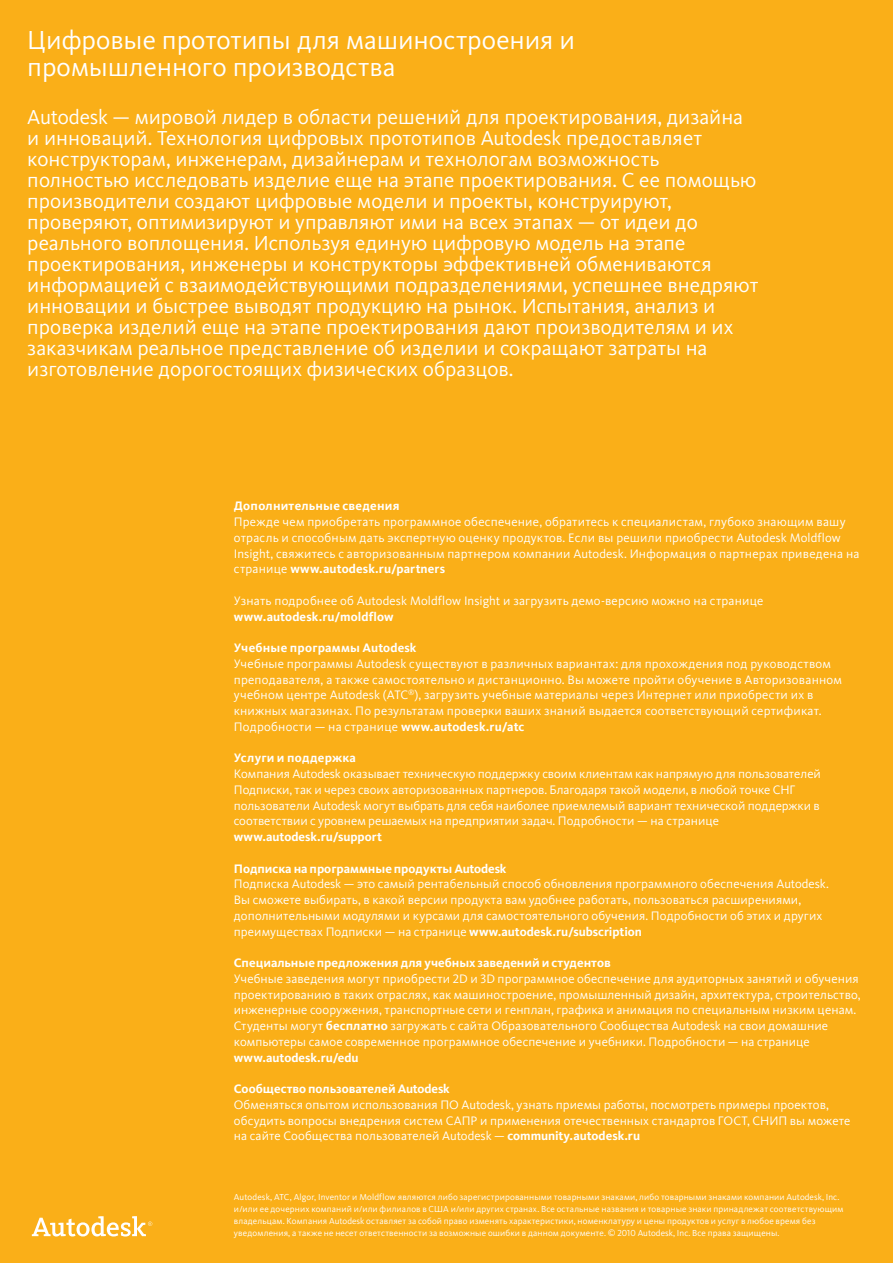
<style>
.page{position:relative;width:893px;height:1263px;background:#faaf18}
.page>*{position:absolute;margin:0;border:0;box-sizing:border-box;transform-origin:0 0}
.Common_-_body_text{font:27px/27px "Kievit CY";color:#fff}
.Common_-_body_text-2{font:21px/21px "Kievit CY";color:#fff}
.Common_-_body_text-3{font:12.75px/15.8px "Kievit CY";letter-spacing:.01em;color:#fff}
.Common_-_body_text_w{font:700 12.75px "Kievit CY";color:#fff}
.Common_-_body_text-4{font:700 12.75px "Kievit CY";letter-spacing:.015em;color:#fff}
.Common_-_legal_text{font:9px/12px "Kievit CY";letter-spacing:.015em;color:#fff}
.s1{font-weight:700}
.s2{font-family:"Kievit CY Regular SC"}
</style>
<div class="page">
<svg style="left:32px;top:1216px;width:120px;height:20px"></svg>
<p class="Common_-_body_text" style="left:27px;top:27px;width:549px">Цифровые прототипы для машиностроения и промышленного производства</p>
<p class="Common_-_body_text-2" style="left:27px;top:107px;width:733px">Autodesk — мировой лидер в области решений для проектирования, дизайна и инноваций. Технология цифровых прототипов Autodesk предоставляет конструкторам, инженерам, дизайнерам и технологам возможность полностью исследовать изделие еще на этапе проектирования. С ее помощью производители создают цифровые модели и проекты, конструируют, проверяют, оптимизируют и управляют ими на всех этапах — от идеи до реального воплощения. Используя единую цифровую модель на этапе проектирования, инженеры и конструкторы эффективней обмениваются информацией с взаимодействующими подразделениями, успешнее внедряют инновации и быстрее выводят продукцию на рынок. Испытания, анализ и проверка изделий еще на этапе проектирования дают производителям и их заказчикам реальное представление об изделии и сокращают затраты на изготовление дорогостоящих физических образцов.</p>
<p class="Common_-_body_text-4" style="left:234px;top:499px;width:167px">Дополнительные сведения</p>
<p class="Common_-_body_text-3" style="left:234px;top:514px;width:627px">Прежде чем приобретать программное обеспечение, обратитесь к специалистам, глубоко знающим вашу отрасль и способным дать экспертную оценку продуктов. Если вы решили приобрести Autodesk Moldflow Insight, свяжитесь с авторизованным партнером компании Autodesk. Информация о партнерах приведена на странице <span class="s1">www.autodesk.ru/partners</span></p>
<p class="Common_-_body_text-3" style="left:234px;top:593px;width:531px">Узнать подробнее об Autodesk Moldflow Insight и загрузить демо-версию можно на странице <span class="s1">www.autodesk.ru/moldflow</span></p>
<p class="Common_-_body_text-4" style="left:234px;top:641px;width:184px">Учебные программы Autodesk</p>
<p class="Common_-_body_text-3" style="left:234px;top:656px;width:610px">Учебные программы Autodesk существуют в различных вариантах: для прохождения под руководством преподавателя, а также самостоятельно и дистанционно. Вы можете пройти обучение в Авторизованном учебном центре Autodesk (ATC<sup>®</sup>), загрузить учебные материалы через Интернет или приобрести их в книжных магазинах. По результатам проверки ваших знаний выдается соответствующий сертификат.<br>Подробности — на странице <span class="s1">www.autodesk.ru/atc</span></p>
<p class="Common_-_body_text-4" style="left:234px;top:751px;width:124px">Услуги и поддержка</p>
<p class="Common_-_body_text-3" style="left:234px;top:766px;width:589px">Компания Autodesk оказывает техническую поддержку своим клиентам как напрямую для пользователей Подписки, так и через своих авторизованных партнеров. Благодаря такой модели, в любой точке СНГ пользователи Autodesk могут выбрать для себя наиболее приемлемый вариант технической поддержки в соответствии с уровнем решаемых на предприятии задач. Подробности — на странице <span class="s1">www.autodesk.ru/support</span></p>
<p class="Common_-_body_text_w" style="left:234px;top:862px;width:274px">Подписка на программные продукты Autodesk</p>
<p class="Common_-_body_text-3" style="left:234px;top:876px;width:596px">Подписка Autodesk — это самый рентабельный способ обновления программного обеспечения Autodesk.<br>Вы сможете выбирать, в какой версии продукта вам удобнее работать, пользоваться расширениями, дополнительными модулями и курсами для самостоятельного обучения. Подробности об этих и других преимуществах Подписки — на странице <span class="s1">www.autodesk.ru/subscription</span></p>
<p class="Common_-_body_text_w" style="left:234px;top:956px;width:378px">Специальные предложения для учебных заведений и студентов</p>
<p class="Common_-_body_text-3" style="left:234px;top:971px;width:628px">Учебные заведения могут приобрести <span class="s2">2</span>D и <span class="s2">3</span>D программное обеспечение для аудиторных занятий и обучения проектированию в таких отраслях, как машиностроение, промышленный дизайн, архитектура, строительство, инженерные сооружения, транспортные сети и генплан, графика и анимация по специальным низким ценам.<br>Студенты могут <span class="s1">бесплатно</span> загружать с сайта Образовательного Сообщества Autodesk на свои домашние компьютеры самое современное программное обеспечение и учебники. Подробности — на странице <span class="s1">www.autodesk.ru/edu</span></p>
<p class="Common_-_body_text_w" style="left:234px;top:1082px;width:217px">Сообщество пользователей Autodesk</p>
<p class="Common_-_body_text-3" style="left:234px;top:1097px;width:618px">Обменяться опытом использования ПО Autodesk, узнать приемы работы, посмотреть примеры проектов, обсудить вопросы внедрения систем САПР и применения отечественных стандартов ГОСТ, СНИП вы можете на сайте Сообщества пользователей Autodesk — <span class="s1">community.autodesk.ru</span></p>
<p class="Common_-_legal_text" style="left:234px;top:1191px;width:611px">Autodesk, ATC, Algor, Inventor и Moldflow являются либо зарегистрированными товарными знаками, либо товарными знаками компании Autodesk, Inc. и/или ее дочерних компаний и/или филиалов в США и/или других странах. Все остальные названия и товарные знаки принадлежат соответствующим владельцам. Компания Autodesk оставляет за собой право изменять характеристики, номенклатуру и цены продуктов и услуг в любое время без уведомления, а также не несет ответственности за возможные ошибки в данном документе. © <span class="s2">2010</span> Autodesk, Inc. Все права защищены.</p>
</div>
